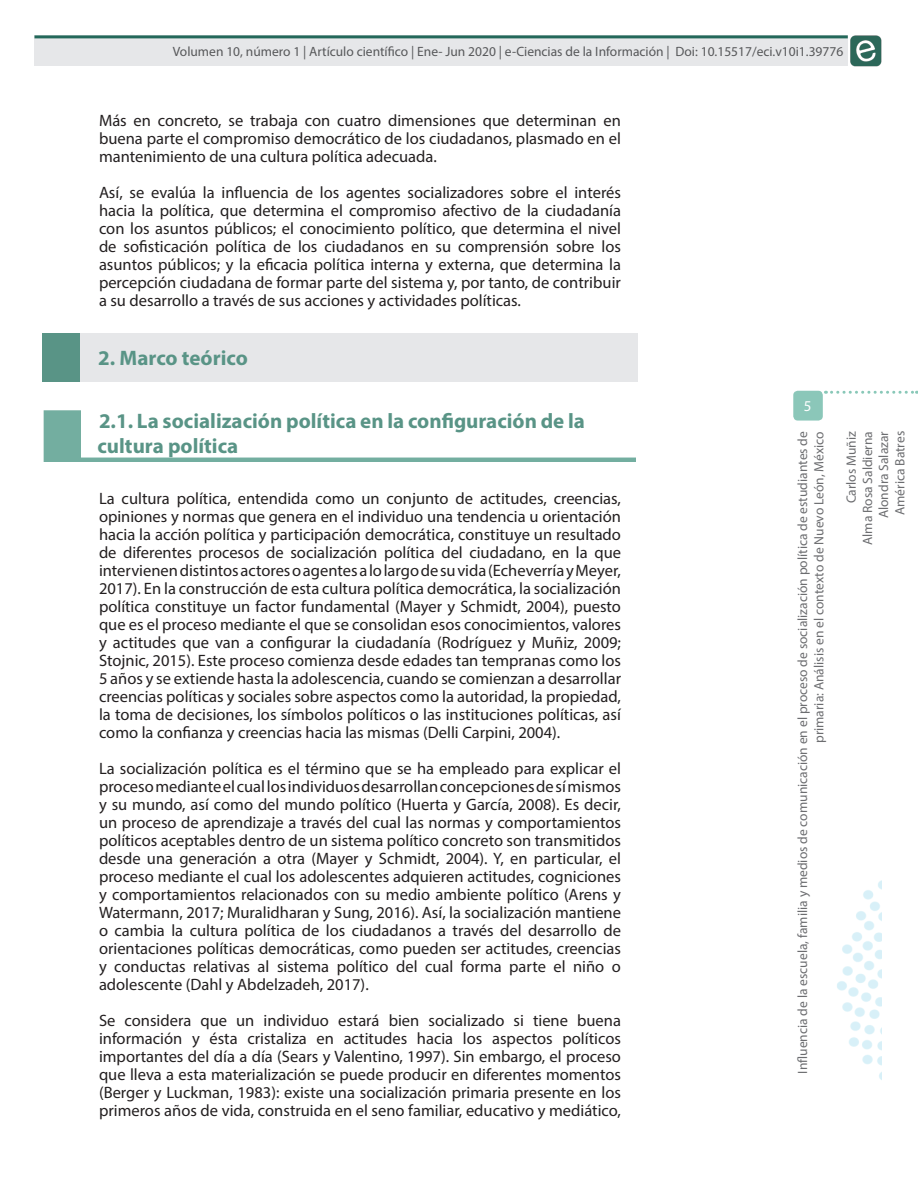
<style>
.page{position:relative;width:918px;height:1188px;background:#fff}
.page>*{position:absolute;margin:0;border:0;box-sizing:border-box;transform-origin:0 0}
.Encabezado_Nivel_1{font:700 21px/25.2px "Myriad Pro";color:#599486}
.Texto_simple{font:16.5px/18px "Myriad Pro";color:#231f20;text-align:justify}
.t1{font:15px "Myriad Pro";color:#fff}
.t2{font:13.5px/16.2px "Myriad Pro";color:#6c6d70;text-align:right}
.t3{font:13.5px "Myriad Pro";color:#57585a}
</style>
<div class="page">
<img style="left:850px;top:35px;width:32px;height:32px">
<div style="left:34px;top:35px;width:814px;height:31px;background:#e6e7e9"></div>
<hr style="left:34px;top:35px;width:814px;height:3px;background:#23685a">
<svg style="left:832px;top:391px;width:85px;height:3px"></svg>
<div style="left:793px;top:391px;width:30px;height:30px;background:#8bc7b9;border-radius:4px"></div>
<img style="left:837px;top:880px;width:45px;height:200px">
<div style="left:43px;top:333px;width:37px;height:49px;background:#599486"></div>
<div style="left:80px;top:333px;width:558px;height:49px;background:#e6e7e9"></div>
<svg style="left:44px;top:410px;width:592px;height:52px"></svg>
<p class="t3" style="left:173px;top:43px;width:672px">Volumen 10, número 1 | Artículo científico | Ene- Jun 2020 | e-Ciencias de la Información | Doi: 10.15517/eci.v10i1.39776</p>
<p class="Texto_simple" style="left:99px;top:111px;width:524px">Más en concreto, se trabaja con cuatro dimensiones que determinan en buena parte el compromiso democrático de los ciudadanos, plasmado en el mantenimiento de una cultura política adecuada.</p>
<p class="Texto_simple" style="left:99px;top:183px;width:524px">Así, se evalúa la influencia de los agentes socializadores sobre el interés hacia la política, que determina el compromiso afectivo de la ciudadanía con los asuntos públicos; el conocimiento político, que determina el nivel de sofisticación política de los ciudadanos en su comprensión sobre los asuntos públicos; y la eficacia política interna y externa, que determina la percepción ciudadana de formar parte del sistema y, por tanto, de contribuir a su desarrollo a través de sus acciones y actividades políticas.</p>
<p class="Encabezado_Nivel_1" style="left:98px;top:345px;width:151px">2. Marco teórico</p>
<p class="Encabezado_Nivel_1" style="left:98px;top:408px;width:489px">2.1. La socialización política en la configuración de la cultura política</p>
<p class="Texto_simple" style="left:99px;top:489px;width:524px">La cultura política, entendida como un conjunto de actitudes, creencias, opiniones y normas que genera en el individuo una tendencia u orientación hacia la acción política y participación democrática, constituye un resultado de diferentes procesos de socialización política del ciudadano, en la que intervienen distintos actores o agentes a lo largo de su vida (Echeverría y Meyer, 2017). En la construcción de esta cultura política democrática, la socialización política constituye un factor fundamental (Mayer y Schmidt, 2004), puesto que es el proceso mediante el que se consolidan esos conocimientos, valores y actitudes que van a configurar la ciudadanía (Rodríguez y Muñiz, 2009; Stojnic, 2015). Este proceso comienza desde edades tan tempranas como los 5 años y se extiende hasta la adolescencia, cuando se comienzan a desarrollar creencias políticas y sociales sobre aspectos como la autoridad, la propiedad, la toma de decisiones, los símbolos políticos o las instituciones políticas, así como la confianza y creencias hacia las mismas (Delli Carpini, 2004).</p>
<p class="Texto_simple" style="left:99px;top:759px;width:524px">La socialización política es el término que se ha empleado para explicar el proceso mediante el cual los individuos desarrollan concepciones de sí mismos y su mundo, así como del mundo político (Huerta y García, 2008). Es decir, un proceso de aprendizaje a través del cual las normas y comportamientos políticos aceptables dentro de un sistema político concreto son transmitidos desde una generación a otra (Mayer y Schmidt, 2004). Y, en particular, el proceso mediante el cual los adolescentes adquieren actitudes, cogniciones y comportamientos relacionados con su medio ambiente político (Arens y Watermann, 2017; Muralidharan y Sung, 2016). Así, la socialización mantiene o cambia la cultura política de los ciudadanos a través del desarrollo de orientaciones políticas democráticas, como pueden ser actitudes, creencias y conductas relativas al sistema político del cual forma parte el niño o adolescente (Dahl y Abdelzadeh, 2017).</p>
<p class="Texto_simple" style="left:99px;top:1011px;width:524px">Se considera que un individuo estará bien socializado si tiene buena información y ésta cristaliza en actitudes hacia los aspectos políticos importantes del día a día (Sears y Valentino, 1997). Sin embargo, el proceso que lleva a esta materialización se puede producir en diferentes momentos (Berger y Luckman, 1983): existe una socialización primaria presente en los primeros años de vida, construida en el seno familiar, educativo y mediático,</p>
<p class="t1" style="left:804px;top:397px;width:9px">5</p>
<p class="t2" style="left:794px;top:1074px;width:644px;rotate:-90deg">Influencia de la escuela, familia y medios de comunicación en el proceso de socialización política de estudiantes de primaria: Análisis en el contexto de Nuevo León, México</p>
<p class="t2" style="left:843px;top:545px;width:115px;rotate:-90deg">Carlos Muñiz<br>Alma Rosa Saldierna<br>Alondra Salazar<br>América Batres</p>
</div>
